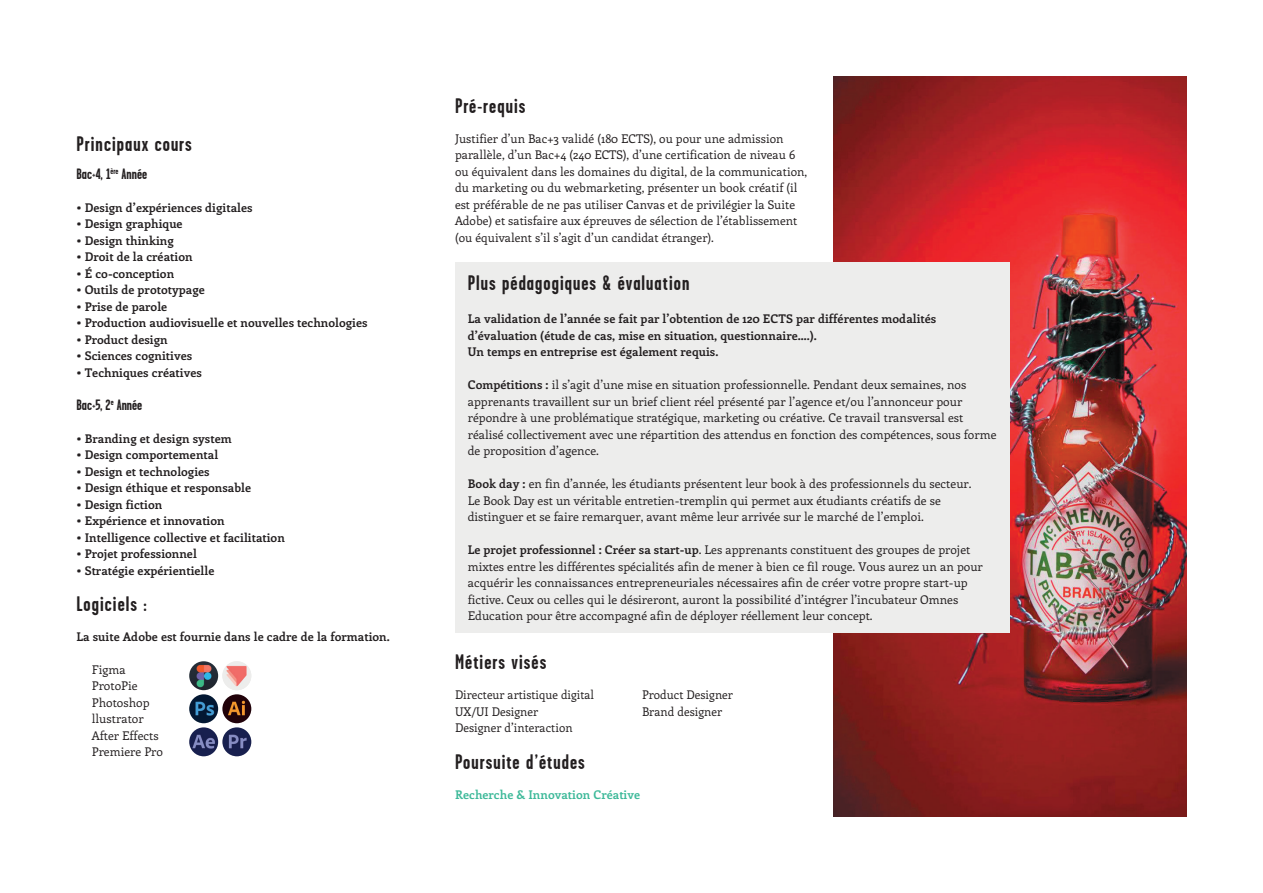
<style>
.page{position:relative;width:1263px;height:893px;background:#fff}
.page>*{position:absolute;margin:0;border:0;box-sizing:border-box;transform-origin:0 0}
.t1{font:700 21px "Garage Gothic";letter-spacing:.05em;color:#231f20}
.t2{font:700 15px "Garage Gothic";color:#231f20}
.t3{font:12px/16.5px "Enriqueta";color:#231f20}
.t4{font:700 12px/16.5px "Enriqueta";color:#231f20}
.t5{font:12px/16.5px "Enriqueta";color:#231f20;scale:.96 1}
.t6{font:700 12px "Enriqueta";color:#3db999}
.s1{font-weight:700}
</style>
<div class="page">
<img style="left:833px;top:77px;width:353px;height:739px">
<div style="left:455px;top:263px;width:555px;height:370px;background:#ededec"></div>
<img style="left:189px;top:661px;width:29px;height:29px">
<img style="left:222px;top:661px;width:29px;height:29px;border-radius:14px">
<img style="left:222px;top:694px;width:29px;height:29px;border-radius:14px">
<img style="left:222px;top:727px;width:29px;height:29px;border-radius:14px">
<img style="left:189px;top:694px;width:29px;height:29px;border-radius:14px">
<img style="left:189px;top:727px;width:29px;height:29px;border-radius:14px">
<h1 class="t1" style="left:77px;top:133px;width:117px">Principaux cours</h1>
<p class="t2" style="left:77px;top:166px;width:72px">Bac+4, 1<sup>ère</sup> Année</p>
<p class="t4" style="left:77px;top:199px;width:178px">• Design d’expériences digitales</p>
<p class="t4" style="left:77px;top:215px;width:108px">• Design graphique</p>
<p class="t4" style="left:77px;top:232px;width:99px">• Design thinking</p>
<p class="t4" style="left:77px;top:248px;width:118px">• Droit de la création</p>
<p class="t4" style="left:77px;top:265px;width:99px">• É co-conception</p>
<p class="t4" style="left:77px;top:281px;width:130px">• Outils de prototypage</p>
<p class="t4" style="left:77px;top:298px;width:92px">• Prise de parole</p>
<p class="t4" style="left:77px;top:314px;width:293px">• Production audiovisuelle et nouvelles technologies</p>
<p class="t4" style="left:77px;top:331px;width:93px">• Product design</p>
<p class="t4" style="left:77px;top:347px;width:117px">• Sciences cognitives</p>
<p class="t4" style="left:77px;top:364px;width:127px">• Techniques créatives</p>
<p class="t2" style="left:77px;top:397px;width:67px">Bac+5, 2<sup>e</sup> Année</p>
<p class="t4" style="left:77px;top:430px;width:157px">• Branding et design system</p>
<p class="t4" style="left:77px;top:446px;width:143px">• Design comportemental</p>
<p class="t4" style="left:77px;top:463px;width:135px">• Design et technologies</p>
<p class="t4" style="left:77px;top:479px;width:176px">• Design éthique et responsable</p>
<p class="t4" style="left:77px;top:496px;width:87px">• Design fiction</p>
<p class="t4" style="left:77px;top:512px;width:150px">• Expérience et innovation</p>
<p class="t4" style="left:77px;top:529px;width:210px">• Intelligence collective et facilitation</p>
<p class="t4" style="left:77px;top:545px;width:122px">• Projet professionnel</p>
<p class="t4" style="left:77px;top:562px;width:139px">• Stratégie expérientielle</p>
<h1 class="t1" style="left:77px;top:592px;width:72px">Logiciels :</h1>
<p class="t4" style="left:77px;top:628px;width:315px">La suite Adobe est fournie dans le cadre de la formation.</p>
<p class="t3" style="left:92px;top:661px;width:73px">Figma<br>ProtoPie<br>Photoshop llustrator<br>After Effects<br>Premiere Pro</p>
<h1 class="t1" style="left:455px;top:94px;width:72px">Pré-requis</h1>
<p class="t3" style="left:455px;top:130px;width:354px">Justifier d’un Bac+3 validé (180 ECTS), ou pour une admission parallèle, d’un Bac+4 (240 ECTS), d’une certification de niveau 6 ou équivalent dans les domaines du digital, de la communication, du marketing ou du webmarketing, présenter un book créatif (il est préférable de ne pas utiliser Canvas et de privilégier la Suite Adobe) et satisfaire aux épreuves de sélection de l’établissement (ou équivalent s’il s’agit d’un candidat étranger).</p>
<h1 class="t1" style="left:468px;top:272px;width:223px">Plus pédagogiques &amp; évaluation</h1>
<p class="t4" style="left:468px;top:310px;width:470px">La validation de l’année se fait par l’obtention de 120 ECTS par différentes modalités d’évaluation (étude de cas, mise en situation, questionnaire….).<br>Un temps en entreprise est également requis.</p>
<p class="t3" style="left:468px;top:376px;width:530px"><span class="s1">Compétitions :</span> il s’agit d’une mise en situation professionnelle. Pendant deux semaines, nos apprenants travaillent sur un brief client réel présenté par l’agence et/ou l’annonceur pour répondre à une problématique stratégique, marketing ou créative. Ce travail transversal est réalisé collectivement avec une répartition des attendus en fonction des compétences, sous forme de proposition d’agence.</p>
<p class="t3" style="left:468px;top:475px;width:505px"><span class="s1">Book day :</span> en fin d’année, les étudiants présentent leur book à des professionnels du secteur.<br>Le Book Day est un véritable entretien-tremplin qui permet aux étudiants créatifs de se distinguer et se faire remarquer, avant même leur arrivée sur le marché de l’emploi.</p>
<p class="t3" style="left:468px;top:541px;width:517px"><span class="s1">Le projet professionnel : Créer sa start-up</span>. Les apprenants constituent des groupes de projet mixtes entre les différentes spécialités afin de mener à bien ce fil rouge. Vous aurez un an pour acquérir les connaissances entrepreneuriales nécessaires afin de créer votre propre start-up fictive. Ceux ou celles qui le désireront, auront la possibilité d’intégrer l’incubateur Omnes Education pour être accompagné afin de déployer réellement leur concept.</p>
<h1 class="t1" style="left:455px;top:651px;width:93px">Métiers visés</h1>
<p class="t5" style="left:455px;top:686px;width:146px">Directeur artistique digital<br>UX/UI Designer<br>Designer d’interaction</p>
<p class="t3" style="left:642px;top:686px;width:92px">Product Designer<br>Brand designer</p>
<h1 class="t1" style="left:455px;top:750px;width:131px">Poursuite d’études</h1>
<p class="t6" style="left:455px;top:786px;width:187px">Recherche &amp; Innovation Créative</p>
</div>
